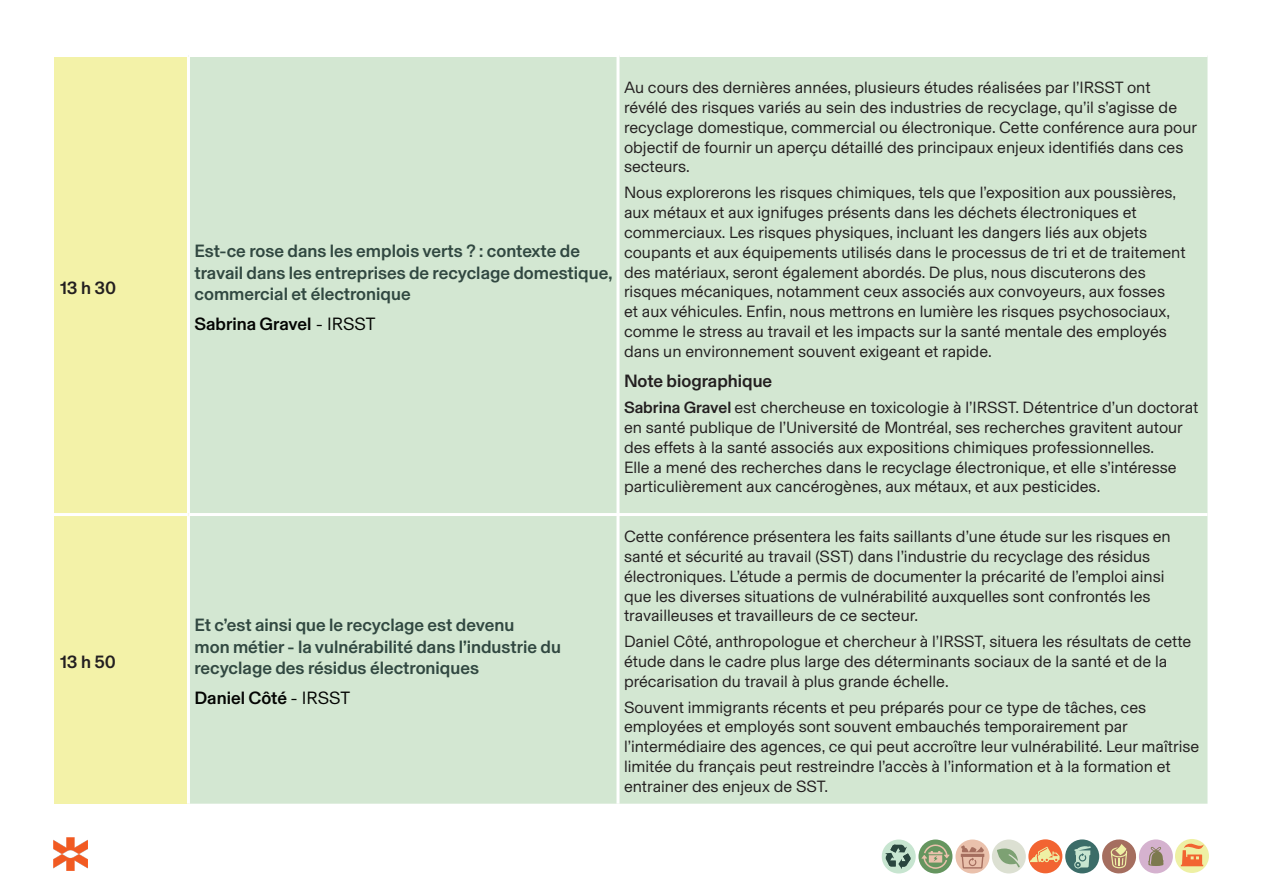
<style>
.page{position:relative;width:1263px;height:893px;background:#fff}
.page>*{position:absolute;margin:0;border:0;box-sizing:border-box;transform-origin:0 0}
.t1{font:500 18px/21.6px "Basel Grotesk";color:#314841}
.t2{font:500 18px "Basel Grotesk";color:#040503}
.t3{font:500 18px "Basel Grotesk";color:#231f20}
.t4{font:16.5px/19.8px "Basel Grotesk";color:#231f20}
.s1{font-weight:400}
.s2{font-weight:500}
</style>
<div class="page">
<div style="left:1028px;top:839px;width:34px;height:34px;background:#f26431;border-radius:50%"></div>
<div style="left:882px;top:839px;width:34px;height:34px;background:#c7e5d0;border-radius:50%"></div>
<svg style="left:918px;top:839px;width:34px;height:34px"></svg>
<svg style="left:955px;top:839px;width:34px;height:34px"></svg>
<div style="left:992px;top:839px;width:34px;height:34px;background:#dce0d2;border-radius:50%"></div>
<div style="left:1175px;top:839px;width:34px;height:34px;background:#eef0a4;border-radius:50%"></div>
<div style="left:1065px;top:839px;width:34px;height:34px;background:#3b6c68;border-radius:50%"></div>
<div style="left:1139px;top:839px;width:34px;height:34px;background:#d5b2cf;border-radius:50%"></div>
<svg style="left:921px;top:844px;width:28px;height:25px"></svg>
<svg style="left:1102px;top:839px;width:34px;height:35px"></svg>
<svg style="left:1030px;top:847px;width:29px;height:15px"></svg>
<svg style="left:885px;top:845px;width:26px;height:24px"></svg>
<svg style="left:961px;top:845px;width:23px;height:23px"></svg>
<svg style="left:1181px;top:841px;width:23px;height:25px"></svg>
<svg style="left:1148px;top:847px;width:15px;height:19px"></svg>
<svg style="left:1074px;top:846px;width:17px;height:22px"></svg>
<svg style="left:997px;top:848px;width:23px;height:19px"></svg>
<img style="left:54px;top:837px;width:33px;height:34px">
<div style="left:54px;top:56px;width:134px;height:458px;background:#f3f2a8"></div>
<div style="left:190px;top:57px;width:1017px;height:747px;background:#d3e7d2"></div>
<div style="left:54px;top:514px;width:134px;height:290px;background:#f3f2a8"></div>
<hr style="left:54px;top:54px;width:134px;height:3px;background:#fff">
<hr style="left:187px;top:57px;width:3px;height:456px;background:#fff">
<hr style="left:616px;top:57px;width:3px;height:456px;background:#fff">
<hr style="left:54px;top:513px;width:134px;height:3px;background:#fff">
<hr style="left:188px;top:513px;width:431px;height:3px;background:#fff">
<hr style="left:187px;top:516px;width:3px;height:288px;background:#fff">
<hr style="left:616px;top:513px;width:591px;height:3px;background:#fff">
<hr style="left:616px;top:516px;width:3px;height:288px;background:#fff">
<p class="t3" style="left:60px;top:275px;width:58px">13 h 30</p>
<p class="t3" style="left:60px;top:649px;width:58px">13 h 50</p>
<p class="t1" style="left:194px;top:239px;width:419px">Est-ce rose dans les emplois verts ? : contexte de travail dans les entreprises de recyclage domestique, commercial et électronique</p>
<p class="t2" style="left:194px;top:312px;width:183px">Sabrina Gravel <span class="s1">- IRSST</span></p>
<p class="t4" style="left:624px;top:77px;width:575px">Au cours des dernières années, plusieurs études réalisées par l’IRSST ont révélé des risques variés au sein des industries de recyclage, qu’il s’agisse de recyclage domestique, commercial ou électronique. Cette conférence aura pour objectif de fournir un aperçu détaillé des principaux enjeux identifiés dans ces secteurs.</p>
<p class="t4" style="left:624px;top:182px;width:563px">Nous explorerons les risques chimiques, tels que l’exposition aux poussières, aux métaux et aux ignifuges présents dans les déchets électroniques et commerciaux. Les risques physiques, incluant les dangers liés aux objets coupants et aux équipements utilisés dans le processus de tri et de traitement des matériaux, seront également abordés. De plus, nous discuterons des risques mécaniques, notamment ceux associés aux convoyeurs, aux fosses<br>et aux véhicules. Enfin, nous mettrons en lumière les risques psychosociaux, comme le stress au travail et les impacts sur la santé mentale des employés dans un environnement souvent exigeant et rapide.</p>
<p class="t3" style="left:624px;top:369px;width:150px">Note biographique</p>
<p class="t4" style="left:624px;top:397px;width:576px"><span class="s2">Sabrina Gravel</span> est chercheuse en toxicologie à l’IRSST. Détentrice d’un doctorat en santé publique de l’Université de Montréal, ses recherches gravitent autour des effets à la santé associés aux expositions chimiques professionnelles.<br>Elle a mené des recherches dans le recyclage électronique, et elle s’intéresse particulièrement aux cancérogènes, aux métaux, et aux pesticides.</p>
<p class="t1" style="left:194px;top:613px;width:321px">Et c’est ainsi que le recyclage est devenu</p>
<p class="t1" style="left:194px;top:635px;width:368px">mon métier - la vulnérabilité dans l’industrie du recyclage des résidus électroniques</p>
<p class="t2" style="left:194px;top:686px;width:157px">Daniel Côté <span class="s1">- IRSST</span></p>
<p class="t4" style="left:624px;top:526px;width:548px">Cette conférence présentera les faits saillants d’une étude sur les risques en santé et sécurité au travail (SST) dans l’industrie du recyclage des résidus électroniques. L’étude a permis de documenter la précarité de l’emploi ainsi que les diverses situations de vulnérabilité auxquelles sont confrontés les travailleuses et travailleurs de ce secteur.</p>
<p class="t4" style="left:624px;top:631px;width:569px">Daniel Côté, anthropologue et chercheur à l’IRSST, situera les résultats de cette étude dans le cadre plus large des déterminants sociaux de la santé et de la précarisation du travail à plus grande échelle.</p>
<p class="t4" style="left:624px;top:696px;width:577px">Souvent immigrants récents et peu préparés pour ce type de tâches, ces employées et employés sont souvent embauchés temporairement par l’intermédiaire des agences, ce qui peut accroître leur vulnérabilité. Leur maîtrise limitée du français peut restreindre l’accès à l’information et à la formation et entrainer des enjeux de SST.</p>
</div>
